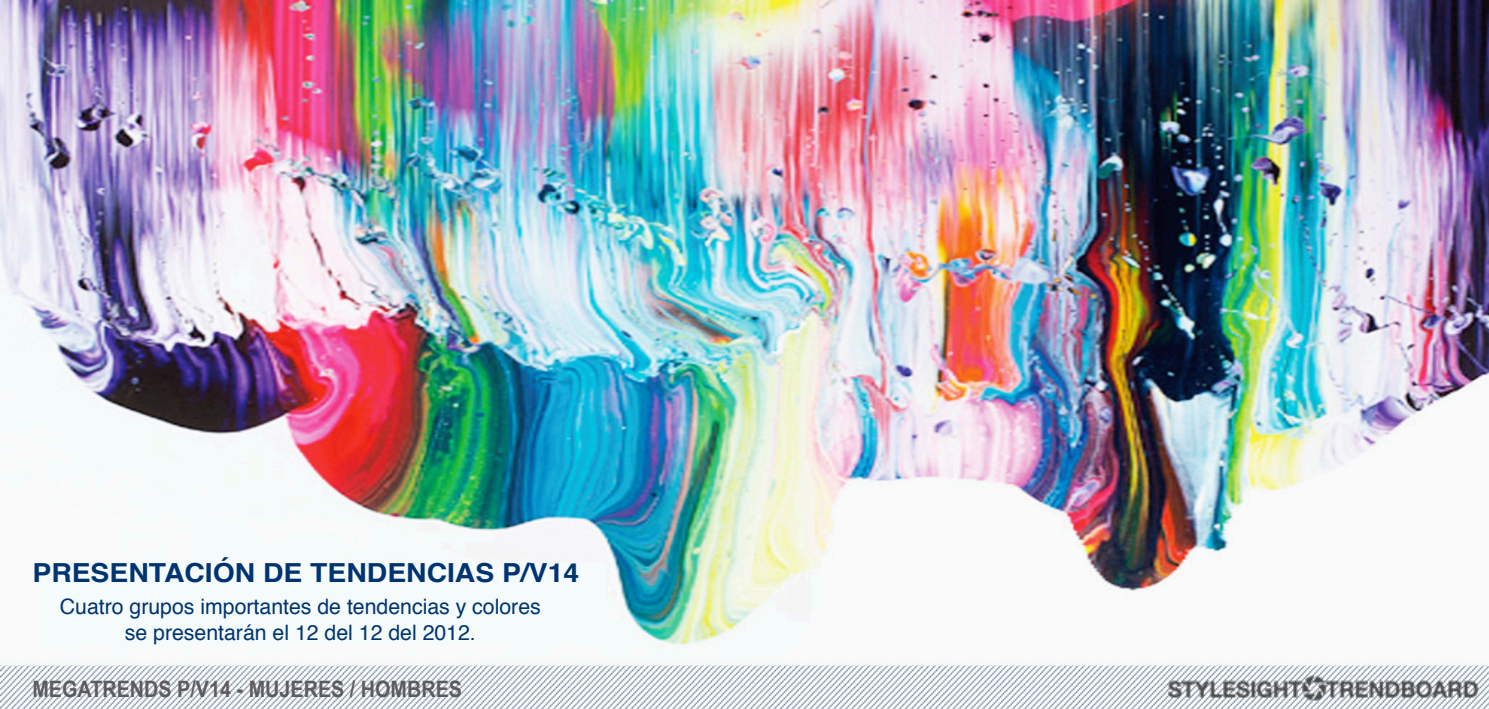
<style>
.page{position:relative;width:1489px;height:709px;background:#fff}
.page>*{position:absolute;margin:0;border:0;box-sizing:border-box;transform-origin:0 0}
.t1{font:700 26.25px "Helvetica";color:#003471;scale:1.08 1}
.t2{font:700 22.5px "Arial Narrow";color:#5c5b5f;scale:1.07 1}
.t3{font:21.25px/25.5px "Helvetica";color:#003471;text-align:center}
</style>
<div class="page">
<img style="left:0;top:0;width:1488px;height:709px">
<p class="t1" style="left:32px;top:551px;width:508px">PRESENTACIÓN DE TENDENCIAS P/V14</p>
<p class="t3" style="left:60px;top:594px;width:482px">Cuatro grupos importantes de tendencias y colores se presentarán el 12 del 12 del 2012.</p>
<p class="t2" style="left:32px;top:676px;width:403px">MEGATRENDS P/V14 - MUJERES / HOMBRES</p>
</div>
